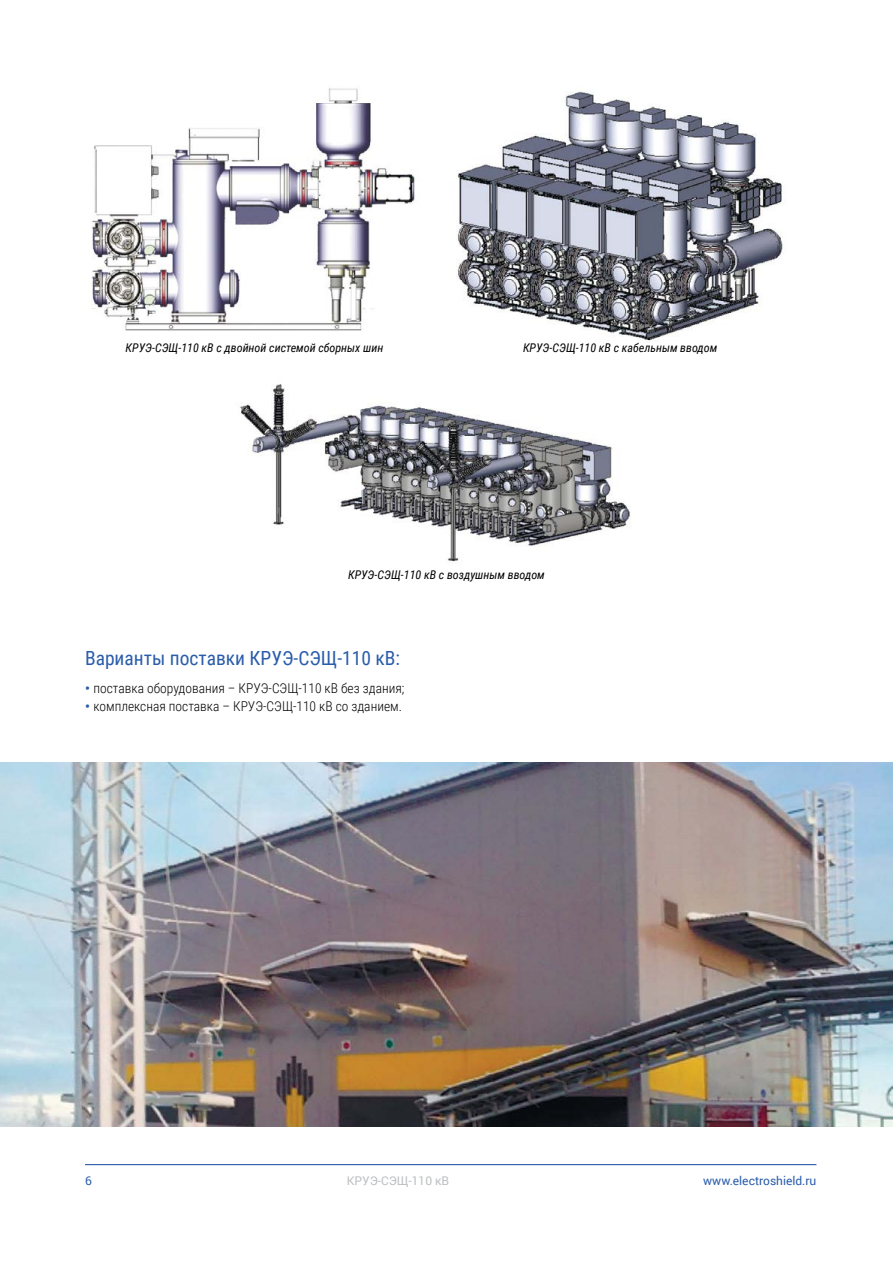
<style>
.page{position:relative;width:893px;height:1263px;background:#fff}
.page>*{position:absolute;margin:0;border:0;box-sizing:border-box;transform-origin:0 0}
.t1{font:19.5px "Roboto Condensed";color:#2a5caa}
.t2{font:300 13.5px "Roboto Condensed";color:#000}
.t3{font:italic 12px "Roboto Condensed";color:#000}
.t4{font:12px "Roboto";color:#2a5caa}
.t5{font:12px "Roboto";color:#bcbec0}
.s1{font-weight:700;color:#2a5caa}
</style>
<div class="page">
<hr style="left:85px;top:1164px;width:731px;height:1px;background:#2a5caa">
<img style="left:91px;top:88px;width:324px;height:243px">
<img style="left:458px;top:91px;width:325px;height:250px">
<img style="left:240px;top:384px;width:391px;height:178px">
<img style="left:0;top:763px;width:893px;height:364px">
<p class="t3" style="left:126px;top:340px;width:259px">КРУЭ-СЭЩ-110 кВ с двойной системой сборных шин</p>
<p class="t3" style="left:523px;top:340px;width:196px">КРУЭ-СЭЩ-110 кВ с кабельным вводом</p>
<p class="t3" style="left:348px;top:566px;width:198px">КРУЭ-СЭЩ-110 кВ с воздушным вводом</p>
<h1 class="t1" style="left:85px;top:645px;width:317px">Варианты поставки КРУЭ-СЭЩ-110 кВ:</h1>
<p class="t2" style="left:85px;top:678px;width:321px"><span class="s1">•</span> поставка оборудования – КРУЭ-СЭЩ-110 кВ без здания;</p>
<p class="t2" style="left:85px;top:697px;width:318px"><span class="s1">•</span> комплексная поставка – КРУЭ-СЭЩ-110 кВ со зданием.</p>
<p class="t4" style="left:85px;top:1172px;width:8px">6</p>
<p class="t5" style="left:347px;top:1172px;width:104px">КРУЭ-СЭЩ-110 кВ</p>
<p class="t4" style="left:703px;top:1172px;width:115px">www.electroshield.ru</p>
</div>
